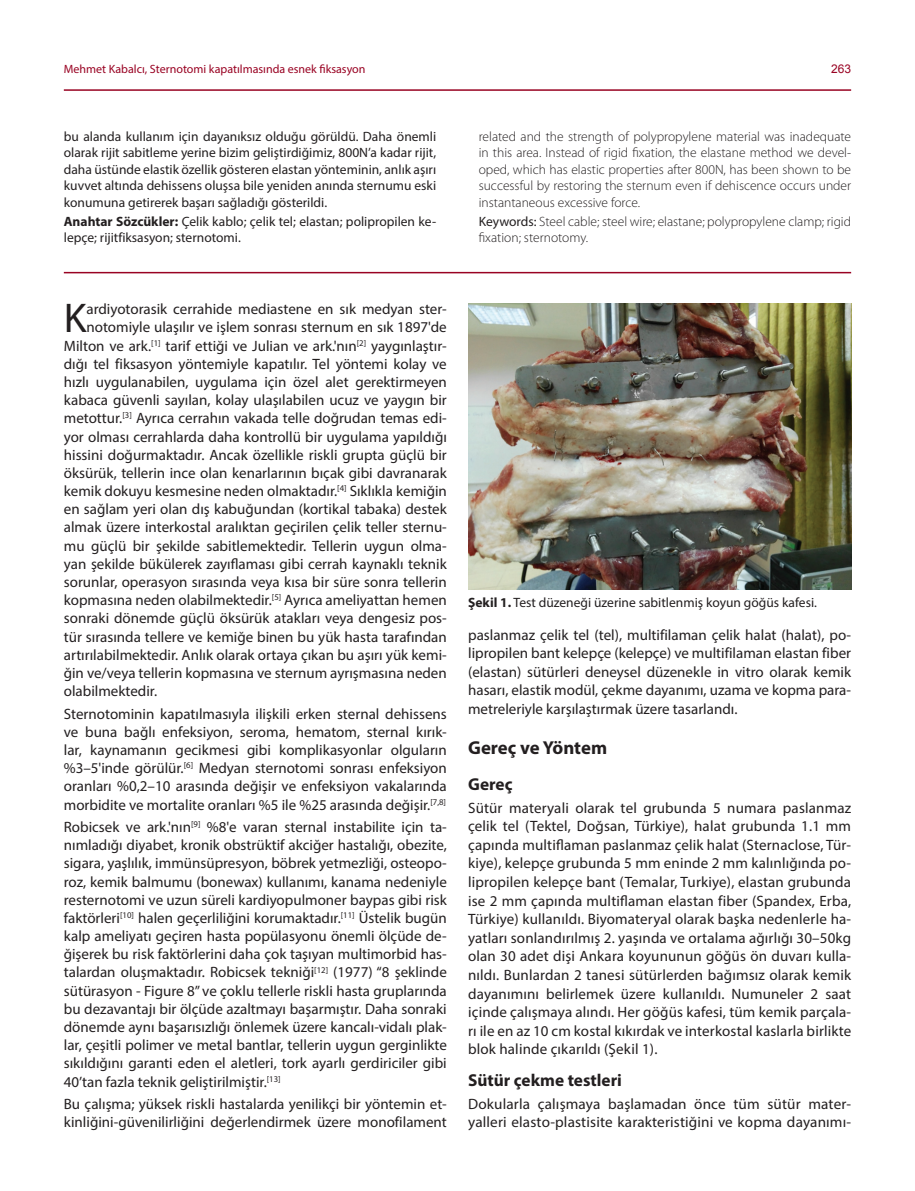
<style>
.page{position:relative;width:915px;height:1191px;background:#fff}
.page>*{position:absolute;margin:0;border:0;box-sizing:border-box;transform-origin:0 0}
.t1{font:41.7px "Myriad Pro";color:#231f20}
.t2{font:700 18.75px "Myriad Pro";color:#231f20}
.t3{font:700 17.25px "Myriad Pro";color:#231f20}
.t4{font:15px/18.1px "Myriad Pro";color:#231f20;text-align:justify}
.t5{font:13.5px/16.5px "Myriad Pro";color:#231f20;text-align:justify}
.t6{font:300 13.5px/16.5px "Myriad Pro";color:#231f20;text-align:justify}
.t7{font:12px "Myriad Pro";color:#990323}
.t8{font:12px "Arial";color:#990323}
.s1{font-weight:700}
.s2{font-weight:400}
</style>
<div class="page">
<hr style="left:64px;top:89px;width:786px;height:2px;background:#990323">
<hr style="left:64px;top:272px;width:786px;height:1px;background:#990323">
<img style="left:468px;top:303px;width:382px;height:286px">
<p class="t7" style="left:64px;top:61px;width:303px">Mehmet Kabalcı, Sternotomi kapatılmasında esnek fiksasyon</p>
<p class="t8" style="left:830px;top:60px;width:22px">263</p>
<p class="t5" style="left:64px;top:128px;width:374px">bu alanda kullanım için dayanıksız olduğu görüldü. Daha önemli olarak rijit sabitleme yerine bizim geliştirdiğimiz, 800N’a kadar rijit, daha üstünde elastik özellik gösteren elastan yönteminin, anlık aşırı kuvvet altında dehissens oluşsa bile yeniden anında sternumu eski konumuna getirerek başarı sağladığı gösterildi.</p>
<p class="t5" style="left:64px;top:213px;width:374px"><span class="s1">Anahtar Sözcükler:</span> Çelik kablo; çelik tel; elastan; polipropilen ke&shy;lepçe; rijitfiksasyon; sternotomi.</p>
<p class="t6" style="left:478px;top:128px;width:374px">related and the strength of polypropylene material was inadequate in this area. Instead of rigid fixation, the elastane method we devel&shy;oped, which has elastic properties after 800N, has been shown to be successful by restoring the sternum even if dehiscence occurs under instantaneous excessive force.</p>
<p class="t6" style="left:478px;top:213px;width:374px"><span class="s2">Keywords:</span> Steel cable; steel wire; elastane; polypropylene clamp; rigid fixation; sternotomy.</p>
<h1 class="t1" style="left:64px;top:293px;width:24px">K</h1>
<p class="t4" style="left:86px;top:300px;width:362px">ardiyotorasik cerrahide mediastene en sık medyan ster-</p>
<p class="t4" style="left:86px;top:318px;width:362px">notomiyle ulaşılır ve işlem sonrası sternum en sık 1897'de</p>
<p class="t4" style="left:64px;top:336px;width:384px">Milton ve ark.<sup>[1]</sup> tarif ettiği ve Julian ve ark.'nın<sup>[2]</sup> yaygınlaştır-</p>
<p class="t4" style="left:64px;top:354px;width:384px">dığı tel fiksasyon yöntemiyle kapatılır. Tel yöntemi kolay ve</p>
<p class="t4" style="left:64px;top:373px;width:384px">hızlı uygulanabilen, uygulama için özel alet gerektirmeyen</p>
<p class="t4" style="left:64px;top:391px;width:384px">kabaca güvenli sayılan, kolay ulaşılabilen ucuz ve yaygın bir</p>
<p class="t4" style="left:64px;top:409px;width:384px">metottur.<sup>[3]</sup> Ayrıca cerrahın vakada telle doğrudan temas edi-</p>
<p class="t4" style="left:64px;top:427px;width:384px">yor olması cerrahlarda daha kontrollü bir uygulama yapıldığı</p>
<p class="t4" style="left:64px;top:445px;width:384px">hissini doğurmaktadır. Ancak özellikle riskli grupta güçlü bir</p>
<p class="t4" style="left:64px;top:463px;width:384px">öksürük, tellerin ince olan kenarlarının bıçak gibi davranarak</p>
<p class="t4" style="left:64px;top:482px;width:384px">kemik dokuyu kesmesine neden olmaktadır.<sup>[4]</sup> Sıklıkla kemiğin</p>
<p class="t4" style="left:64px;top:500px;width:384px">en sağlam yeri olan dış kabuğundan (kortikal tabaka) destek</p>
<p class="t4" style="left:64px;top:518px;width:384px">almak üzere interkostal aralıktan geçirilen çelik teller sternu-</p>
<p class="t4" style="left:64px;top:536px;width:384px">mu güçlü bir şekilde sabitlemektedir. Tellerin uygun olma-</p>
<p class="t4" style="left:64px;top:554px;width:384px">yan şekilde bükülerek zayıflaması gibi cerrah kaynaklı teknik</p>
<p class="t4" style="left:64px;top:572px;width:384px">sorunlar, operasyon sırasında veya kısa bir süre sonra tellerin</p>
<p class="t4" style="left:64px;top:591px;width:384px">kopmasına neden olabilmektedir.<sup>[5]</sup> Ayrıca ameliyattan hemen</p>
<p class="t4" style="left:64px;top:609px;width:384px">sonraki dönemde güçlü öksürük atakları veya dengesiz pos-</p>
<p class="t4" style="left:64px;top:627px;width:384px">tür sırasında tellere ve kemiğe binen bu yük hasta tarafından</p>
<p class="t4" style="left:64px;top:645px;width:384px">artırılabilmektedir. Anlık olarak ortaya çıkan bu aşırı yük kemi-</p>
<p class="t4" style="left:64px;top:663px;width:384px">ğin ve/veya tellerin kopmasına ve sternum ayrışmasına neden</p>
<p class="t4" style="left:64px;top:682px;width:95px">olabilmektedir.</p>
<p class="t4" style="left:64px;top:704px;width:384px">Sternotominin kapatılmasıyla ilişkili erken sternal dehissens ve buna bağlı enfeksiyon, seroma, hematom, sternal kırık&shy;lar, kaynamanın gecikmesi gibi komplikasyonlar olguların %3–5'inde görülür.<sup>[6]</sup> Medyan sternotomi sonrası enfeksiyon oranları %0,2–10 arasında değişir ve enfeksiyon vakalarında morbidite ve mortalite oranları %5 ile %25 arasında değişir.<sup>[7,8]</sup></p>
<p class="t4" style="left:64px;top:817px;width:384px">Robicsek ve ark.'nın<sup>[9]</sup> %8'e varan sternal instabilite için ta&shy;nımladığı diyabet, kronik obstrüktif akciğer hastalığı, obezite, sigara, yaşlılık, immünsüpresyon, böbrek yetmezliği, osteopo&shy;roz, kemik balmumu (bonewax) kullanımı, kanama nedeniyle resternotomi ve uzun süreli kardiyopulmoner baypas gibi risk faktörleri<sup>[10]</sup> halen geçerliliğini korumaktadır.<sup>[11]</sup> Üstelik bugün kalp ameliyatı geçiren hasta popülasyonu önemli ölçüde de&shy;ğişerek bu risk faktörlerini daha çok taşıyan multimorbid has&shy;talardan oluşmaktadır. Robicsek tekniği<sup>[12]</sup> (1977) “8 şeklinde sütürasyon - Figure 8” ve çoklu tellerle riskli hasta gruplarında bu dezavantajı bir ölçüde azaltmayı başarmıştır. Daha sonraki dönemde aynı başarısızlığı önlemek üzere kancalı-vidalı plak&shy;lar, çeşitli polimer ve metal bantlar, tellerin uygun gerginlikte sıkıldığını garanti eden el aletleri, tork ayarlı gerdiriciler gibi 40’tan fazla teknik geliştirilmiştir.<sup>[13]</sup></p>
<p class="t4" style="left:64px;top:1094px;width:384px">Bu çalışma; yüksek riskli hastalarda yenilikçi bir yöntemin et&shy;kinliğini-güvenilirliğini değerlendirmek üzere monofilament</p>
<p class="t5" style="left:468px;top:594px;width:350px"><span class="s1">Şekil 1.</span> Test düzeneği üzerine sabitlenmiş koyun göğüs kafesi.</p>
<p class="t4" style="left:468px;top:625px;width:384px;line-height:18.6px">paslanmaz çelik tel (tel), multifilaman çelik halat (halat), po&shy;lipropilen bant kelepçe (kelepçe) ve multifilaman elastan fiber (elastan) sütürleri deneysel düzenekle in vitro olarak kemik hasarı, elastik modül, çekme dayanımı, uzama ve kopma para&shy;metreleriyle karşılaştırmak üzere tasarlandı.</p>
<p class="t2" style="left:468px;top:735px;width:140px">Gereç ve Yöntem</p>
<p class="t3" style="left:468px;top:772px;width:46px">Gereç</p>
<p class="t4" style="left:468px;top:798px;width:384px;line-height:18.6px">Sütür materyali olarak tel grubunda 5 numara paslanmaz çelik tel (Tektel, Doğsan, Türkiye), halat grubunda 1.1 mm çapında multiflaman paslanmaz çelik halat (Sternaclose, Tür&shy;kiye), kelepçe grubunda 5 mm eninde 2 mm kalınlığında po&shy;lipropilen kelepçe bant (Temalar, Turkiye), elastan grubunda ise 2 mm çapında multiflaman elastan fiber (Spandex, Erba, Türkiye) kullanıldı. Biyomateryal olarak başka nedenlerle ha&shy;yatları sonlandırılmış 2. yaşında ve ortalama ağırlığı 30–50kg olan 30 adet dişi Ankara koyununun göğüs ön duvarı kulla&shy;nıldı. Bunlardan 2 tanesi sütürlerden bağımsız olarak kemik dayanımını belirlemek üzere kullanıldı. Numuneler 2 saat içinde çalışmaya alındı. Her göğüs kafesi, tüm kemik parçala&shy;rı ile en az 10 cm kostal kıkırdak ve interkostal kaslarla birlikte blok halinde çıkarıldı (Şekil 1).</p>
<p class="t3" style="left:468px;top:1068px;width:155px">Sütür çekme testleri</p>
<p class="t4" style="left:468px;top:1094px;width:384px;line-height:18.6px">Dokularla çalışmaya başlamadan önce tüm sütür mater&shy;yalleri elasto-plastisite karakteristiğini ve kopma dayanımı-</p>
</div>
